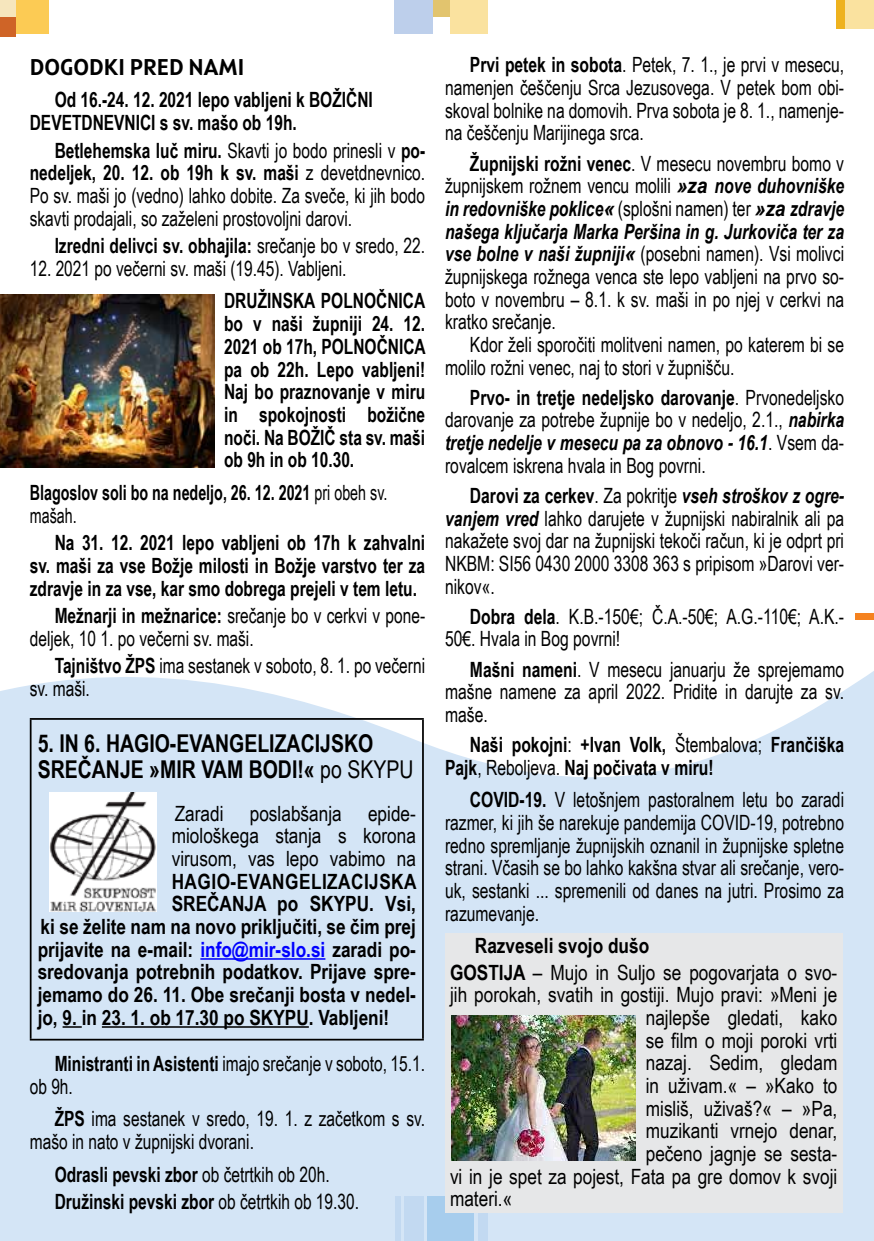
<style>
.page{position:relative;width:874px;height:1241px;background:#fff}
.page>*{position:absolute;margin:0;border:0;box-sizing:border-box;transform-origin:0 0}
.t1{font:700 24.5px/26.4px "Arial Narrow";color:#000}
.t2{font:700 22.75px "Squad";color:#000}
.t3{font:21px/22.8px "Arial Narrow";color:#000;text-align:justify;scale:.91 1}
.t4{font:700 21px/22.6px "Arial Narrow";color:#000;scale:.9 1}
.t5{font:21px/22.8px "Arial Narrow";color:#000;scale:.9 1}
.t6{font:21px/22.6px "Arial Narrow";color:#000;text-align:justify}
.t7{font:700 21px "Arial Narrow";color:#000}
.t8{font:700 21px/22.6px "Arial Narrow";color:#000;scale:.91 1}
.t9{font:700 21px/22.6px "Arial Narrow";color:#000;scale:.83 1}
.t10{font:700 21px "Arial Narrow";letter-spacing:.02em;color:#000}
.s1{font-weight:700}
.s2{font-weight:400}
.s3{color:#00f}
.s4{font-family:"Arial";font-weight:700;font-style:italic}
.s5{font-weight:700;font-style:italic}
</style>
<div class="page">
<div style="left:854px;top:613px;width:19px;height:6px;background:#f5821f"></div>
<div style="left:441px;top:0;width:46px;height:33px;background:#fae29f"></div>
<div style="left:394px;top:0;width:47px;height:33px;background:#bdcfeb"></div>
<div style="left:835px;top:0;width:10px;height:29px;background:#eeb21e"></div>
<div style="left:433px;top:0;width:16px;height:36px;background:#fff"></div>
<div style="left:433px;top:0;width:16px;height:17px;background:#e2c46e"></div>
<div style="left:0;top:0;width:49px;height:33px;background:#fccb54"></div>
<div style="left:0;top:0;width:16px;height:36px;background:#cf6427"></div>
<div style="left:0;top:0;width:16px;height:17px;background:#f6e6bd"></div>
<div style="left:845px;top:0;width:28px;height:29px;background:#fae29f"></div>
<svg style="left:0;top:671px;width:873px;height:569px;background:#d8e7f6"></svg>
<div style="left:394px;top:1195px;width:6px;height:45px;background:#c2d9f1"></div>
<div style="left:426px;top:1195px;width:47px;height:45px;background:#a7cded"></div>
<div style="left:478px;top:1195px;width:9px;height:45px;background:#c2d9f1"></div>
<div style="left:403px;top:1195px;width:20px;height:45px;background:#c2d9f1"></div>
<hr style="left:30px;top:718px;width:393px;height:1px;background:#000">
<hr style="left:30px;top:719px;width:2px;height:319px;background:#000">
<hr style="left:422px;top:719px;width:1px;height:319px;background:#000">
<hr style="left:30px;top:1038px;width:393px;height:2px;background:#000">
<hr style="left:200px;top:958px;width:125px;height:1px;background:#00f">
<svg style="left:63px;top:1026px;width:19px;height:1px"></svg>
<hr style="left:102px;top:1026px;width:207px;height:1px;background:#000">
<div style="left:445px;top:933px;width:396px;height:279px;background:#e6e7e8"></div>
<img style="left:50px;top:792px;width:106px;height:119px">
<img style="left:451px;top:1015px;width:184px;height:144px">
<img style="left:0;top:294px;width:214px;height:174px">
<p class="t2" style="left:30px;top:52px;width:216px">DOGODKI PRED NAMI</p>
<p class="t4" style="left:30px;top:87px;width:382px;text-indent:25px">Od 16.-24. 12. 2021 lepo vabljeni k BOŽIČNI<br>DEVETDNEVNICI s sv. mašo ob 19h.</p>
<p class="t5" style="left:30px;top:138px;width:440px;text-align:justify;text-indent:25px"><span class="s1">Betlehemska luč miru.</span> Skavti jo bodo prinesli v <span class="s1">po&shy;nedeljek, 20. 12. ob 19h k sv. maši</span> z devetdnevnico.<br>Po sv. maši jo (vedno) lahko dobite. Za sveče, ki jih bodo skavti prodajali, so zaželeni prostovoljni darovi.</p>
<p class="t4" style="left:55px;top:233px;width:413px">Izredni delivci sv. obhajila: <span class="s2">srečanje bo v sredo, 22.</span></p>
<p class="t5" style="left:30px;top:256px;width:353px">12. 2021 po večerni sv. maši (19.45). Vabljeni.</p>
<p class="t4" style="left:224px;top:289px;width:225px;text-align:justify">DRUŽINSKA POLNOČNICA bo v naši župniji 24. 12.<br>2021 ob 17h, POLNOČNICA pa ob 22h. Lepo vabljeni!<br>Naj bo praznovanje v miru in spokojnosti božične noči. Na BOŽIČ sta sv. maši ob 9h in ob 10.30.</p>
<p class="t9" style="left:30px;top:480px;width:432px">Blagoslov soli bo na nedeljo, 26. 12. 2021 <span class="s2">pri obeh sv. mašah.</span></p>
<p class="t4" style="left:30px;top:530px;width:440px;text-align:justify;text-indent:25px">Na 31. 12. 2021 lepo vabljeni ob 17h k zahvalni sv. maši za vse Božje milosti in Božje varstvo ter za zdravje in za vse, kar smo dobrega prejeli v tem letu.</p>
<p class="t5" style="left:30px;top:603px;width:440px;text-indent:25px"><span class="s1">Mežnarji in mežnarice:</span> srečanje bo v cerkvi v pone&shy;deljek, 10 1. po večerni sv. maši.</p>
<p class="t5" style="left:30px;top:654px;width:440px;text-indent:25px"><span class="s1">Tajništvo ŽPS</span> ima sestanek v soboto, 8. 1. po večerni sv. maši.</p>
<p class="t1" style="left:38px;top:728px;width:377px">5. IN 6. HAGIO-EVANGELIZACIJSKO<br>SREČANJE »MIR VAM BODI!« <span class="s2">po SKYPU</span></p>
<p class="t6" style="left:172px;top:801px;width:245px">Zaradi poslabšanja epide&shy;miološkega stanja s korona virusom, vas lepo vabimo na</p>
<p class="t10" style="left:172px;top:865px;width:246px">HAGIO-EVANGELIZACIJSKA</p>
<p class="t7" style="left:172px;top:887px;width:245px">SREČANJA po SKYPU. Vsi,</p>
<p class="t7" style="left:41px;top:910px;width:376px">ki se želite nam na novo priključiti, se čim prej</p>
<p class="t7" style="left:38px;top:933px;width:379px">prijavite na e-mail: <span class="s3">info@mir-slo.si</span> zaradi po-</p>
<p class="t7" style="left:38px;top:955px;width:379px">sredovanja potrebnih podatkov. Prijave spre-</p>
<p class="t7" style="left:38px;top:978px;width:379px">jemamo do 26. 11. Obe srečanji bosta v nedel-</p>
<p class="t7" style="left:38px;top:1001px;width:353px">jo, 9. in 23. 1. ob 17.30 po SKYPU. Vabljeni!</p>
<p class="t5" style="left:30px;top:1051px;width:440px;text-indent:25px"><span class="s1">Ministranti in Asistenti</span> imajo srečanje v soboto, 15.1. ob 9h.</p>
<p class="t5" style="left:30px;top:1106px;width:440px;text-indent:25px"><span class="s1">ŽPS</span> ima sestanek v sredo, 19. 1. z začetkom s sv. mašo in nato v župnijski dvorani.</p>
<p class="t4" style="left:55px;top:1159px;width:339px;line-height:27.7px">Odrasli pevski zbor <span class="s2">ob četrtkih ob 20h.<br></span>Družinski pevski zbor <span class="s2">ob četrtkih ob 19.30.</span></p>
<p class="t3" style="left:445px;top:53px;width:440px;text-indent:25px"><span class="s1">Prvi petek in sobota</span>. Petek, 7. 1., je prvi v mesecu, namenjen češčenju Srca Jezusovega. V petek bom obi&shy;skoval bolnike na domovih. Prva sobota je 8. 1., namenje&shy;na češčenju Marijinega srca.</p>
<p class="t3" style="left:445px;top:151px;width:440px;text-indent:25px"><span class="s1">Župnijski rožni venec</span>. V mesecu novembru bomo v župnijskem rožnem vencu molili <span class="s4">»za</span> <span class="s5">nove duhovniške in redovniške poklice</span><span class="s4">«</span> (splošni namen) ter <span class="s4">»za</span> <span class="s5">zdravje našega ključarja Marka Peršina in g. Jurkoviča ter za vse bolne v naši župniji</span><span class="s4">«</span> (posebni namen). Vsi molivci župnijskega rožnega venca ste lepo vabljeni na prvo so&shy;boto v novembru – 8.1. k sv. maši in po njej v cerkvi na kratko srečanje.</p>
<p class="t3" style="left:445px;top:332px;width:440px;text-indent:25px">Kdor želi sporočiti molitveni namen, po katerem bi se molilo rožni venec, naj to stori v župnišču.</p>
<p class="t3" style="left:445px;top:385px;width:440px;text-indent:25px"><span class="s1">Prvo- in tretje nedeljsko darovanje</span>. Prvonedeljsko darovanje za potrebe župnije bo v nedeljo, 2.1., <span class="s5">nabirka tretje nedelje v mesecu pa za obnovo - 16.1</span>. Vsem da&shy;rovalcem iskrena hvala in Bog povrni.</p>
<p class="t3" style="left:445px;top:483px;width:440px;text-indent:25px"><span class="s1">Darovi za cerkev</span>. Za pokritje <span class="s5">vseh stroškov z ogre&shy;vanjem vred</span> lahko darujete v župnijski nabiralnik ali pa nakažete svoj dar na župnijski tekoči račun, ki je odprt pri NKBM: SI56 0430 2000 3308 363 s pripisom »Darovi ver&shy;nikov«.</p>
<p class="t3" style="left:445px;top:604px;width:440px;text-indent:25px"><span class="s1">Dobra dela</span>. K.B.-150€; Č.A.-50€; A.G.-110€; A.K.-<br>50€. Hvala in Bog povrni!</p>
<p class="t3" style="left:445px;top:657px;width:440px;text-indent:25px"><span class="s1">Mašni nameni</span>. V mesecu januarju že sprejemamo mašne namene za april 2022. Pridite in darujte za sv. maše.</p>
<p class="t8" style="left:445px;top:732px;width:440px;text-indent:25px">Naši pokojni<span class="s2">:</span> +Ivan Volk, <span class="s2">Štembalova;</span> Frančiška<br>Pajk<span class="s2">, Reboljeva.</span> Naj počivata v miru!</p>
<p class="t3" style="left:445px;top:787px;width:440px;text-indent:25px"><span class="s1">COVID-19.</span> V letošnjem pastoralnem letu bo zaradi razmer, ki jih še narekuje pandemija COVID-19, potrebno redno spremljanje župnijskih oznanil in župnijske spletne strani. Včasih se bo lahko kakšna stvar ali srečanje, vero&shy;uk, sestanki ... spremenili od danes na jutri. Prosimo za razumevanje.</p>
<p class="t6" style="left:450px;top:932px;width:388px;line-height:26.2px;text-indent:25px"><span class="s1">Razveseli svojo dušo<br>GOSTIJA</span> – Mujo in Suljo se pogovarjata o svo-</p>
<p class="t6" style="left:450px;top:982px;width:388px">jih porokah, svatih in gostiji. Mujo pravi: »Meni je</p>
<p class="t6" style="left:645px;top:1005px;width:193px">najlepše gledati, kako</p>
<p class="t6" style="left:645px;top:1028px;width:193px">se film o moji poroki vrti</p>
<p class="t6" style="left:645px;top:1050px;width:193px">nazaj. Sedim, gledam</p>
<p class="t6" style="left:645px;top:1073px;width:193px">in uživam.« – »Kako to</p>
<p class="t6" style="left:645px;top:1095px;width:193px">misliš, uživaš?« – »Pa,</p>
<p class="t6" style="left:645px;top:1118px;width:193px">muzikanti vrnejo denar,</p>
<p class="t6" style="left:645px;top:1141px;width:193px">pečeno jagnje se sesta-</p>
<p class="t6" style="left:450px;top:1163px;width:388px">vi in je spet za pojest, Fata pa gre domov k svoji</p>
<p class="t6" style="left:450px;top:1186px;width:64px">materi.«</p>
</div>
